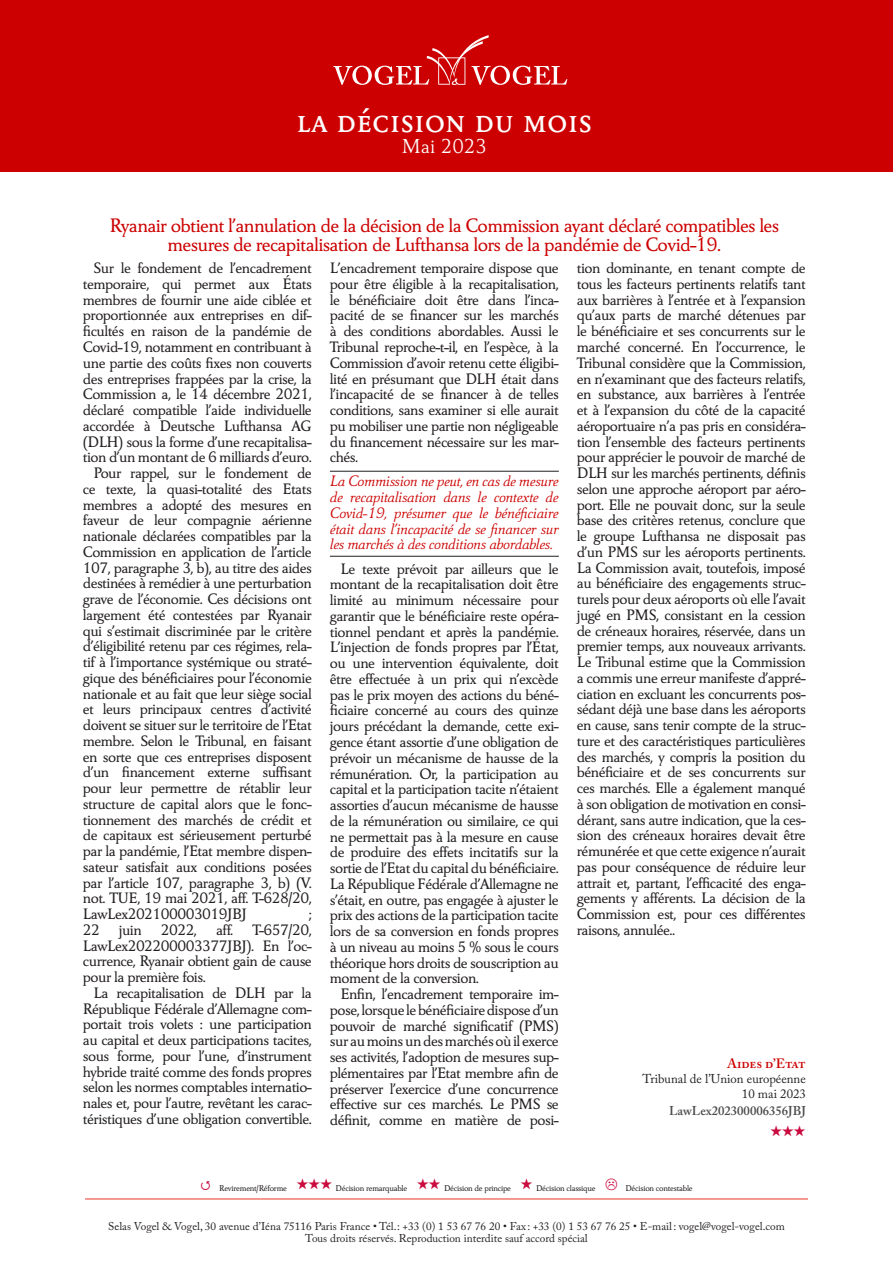
<style>
.page{position:relative;width:893px;height:1263px;background:#fff}
.page>*{position:absolute;margin:0;border:0;box-sizing:border-box;transform-origin:0 0}
.t1{font:500 36px "Carre Noir Std";color:#fff}
.t2{font:300 21px "Carre Noir Std";color:#fff}
.Titre_1{font:500 20.25px/19.5px "Carre Noir Std";letter-spacing:-.035em;color:#c00;text-align:center}
.Courant_Lettre{font:500 15.75px/15.8px "Carre Noir Std";letter-spacing:-.035em;color:#231f20;text-align:justify}
.Courant_Lettre_rouge{font:italic 300 15.75px/15.8px "Carre Noir Std";letter-spacing:-.035em;color:#c00;text-align:justify}
.Encadré_nº_LawLex{font:15px "Zapf Dingbats ITC";color:#ca0a3e}
.Encadré_Titre{font:600 13.5px "Adobe Caslon Pro";color:#c00}
.Encadré{font:12.75px "Adobe Caslon Pro";color:#231f20}
.Encadré_nº_LawLex-2{font:600 12.75px "Adobe Caslon Pro";color:#4b4c4d}
.Pied_de_page_Mention{font:11.25px/12px "Adobe Caslon Pro";color:#231f20;text-align:center}
.t3{font:500 8.7px "Carre Noir Std";letter-spacing:-.03em;color:#231f20}
</style>
<div class="page">
<div style="left:0;top:0;width:893px;height:172px;background:#c00"></div>
<svg style="left:333px;top:35px;width:234px;height:50px"></svg>
<hr style="left:85px;top:1198px;width:723px;height:1px;background:#e73527">
<hr style="left:330px;top:471px;width:229px;height:1px;background:#231f20">
<hr style="left:330px;top:556px;width:229px;height:1px;background:#231f20">
<h1 class="t1" style="left:297px;top:100px;width:297px">la décision du mois</h1>
<h2 class="t2" style="left:402px;top:134px;width:87px">Mai 2023</h2>
<p class="Titre_1" style="left:109px;top:216px;width:671px">Ryanair obtient l’annulation de la décision de la Commission ayant déclaré compatibles les mesures de recapitalisation de Lufthansa lors de la pandémie de Covid-19.</p>
<p class="Courant_Lettre" style="left:83px;top:260px;width:230px;text-indent:11px">Sur le fondement de l’encadrement temporaire, qui permet aux États membres de fournir une aide ciblée et proportionnée aux entreprises en dif&shy;ficultés en raison de la pandémie de Covid-19, notamment en contribuant à une partie des coûts fixes non couverts des entreprises frappées par la crise, la Commission a, le 14 décembre 2021, déclaré compatible l’aide individuelle accordée à Deutsche Lufthansa AG (DLH) sous la forme d’une recapitalisa&shy;tion d’un montant de 6 milliards d’euro.</p>
<p class="Courant_Lettre" style="left:83px;top:465px;width:230px;text-indent:11px">Pour rappel, sur le fondement de ce texte, la quasi-totalité des Etats membres a adopté des mesures en faveur de leur compagnie aérienne nationale déclarées compatibles par la Commission en application de l’article 107, paragraphe 3, b), au titre des aides destinées à remédier à une perturbation grave de l’économie. Ces décisions ont largement été contestées par Ryanair qui s’estimait discriminée par le critère d’éligibilité retenu par ces régimes, rela&shy;tif à l’importance systémique ou straté&shy;gique des bénéficiaires pour l’économie nationale et au fait que leur siège social et leurs principaux centres d’activité doivent se situer sur le territoire de l’Etat membre. Selon le Tribunal, en faisant en sorte que ces entreprises disposent d’un financement externe suffisant pour leur permettre de rétablir leur structure de capital alors que le fonc&shy;tionnement des marchés de crédit et de capitaux est sérieusement perturbé par la pandémie, l’Etat membre dispen&shy;sateur satisfait aux conditions posées par l’article 107, paragraphe 3, b) (V. not. TUE, 19 mai 2021, aff. T-628/20, LawLex202100003019JBJ</p>
<p class="Courant_Lettre" style="left:330px;top:260px;width:230px">L’encadrement temporaire dispose que pour être éligible à la recapitalisation, le bénéficiaire doit être dans l’inca&shy;pacité de se financer sur les marchés à des conditions abordables. Aussi le Tribunal reproche-t-il, en l’espèce, à la Commission d’avoir retenu cette éligibi&shy;lité en présumant que DLH était dans l’incapacité de se financer à de telles conditions, sans examiner si elle aurait pu mobiliser une partie non négligeable du financement nécessaire sur les mar&shy;chés.</p>
<p class="Courant_Lettre_rouge" style="left:330px;top:474px;width:230px">La Commission ne peut, en cas de mesure de recapitalisation dans le contexte de Covid-19, présumer que le bénéficiaire était dans l’incapacité de se financer sur les marchés à des conditions abordables.</p>
<p class="Courant_Lettre" style="left:330px;top:561px;width:230px;text-indent:11px">Le texte prévoit par ailleurs que le montant de la recapitalisation doit être limité au minimum nécessaire pour garantir que le bénéficiaire reste opéra&shy;tionnel pendant et après la pandémie.<br>L’injection de fonds propres par l’État, ou une intervention équivalente, doit être effectuée à un prix qui n’excède pas le prix moyen des actions du béné&shy;ficiaire concerné au cours des quinze jours précédant la demande, cette exi&shy;gence étant assortie d’une obligation de prévoir un mécanisme de hausse de la rémunération. Or, la participation au capital et la participation tacite n’étaient assorties d’aucun mécanisme de hausse de la rémunération ou similaire, ce qui ne permettait pas à la mesure en cause de produire des effets incitatifs sur la sortie de l’Etat du capital du bénéficiaire.<br>La République Fédérale d’Allemagne ne s’était, en outre, pas engagée à ajuster le prix des actions de la participation tacite lors de sa conversion en fonds propres à un niveau au moins 5 % sous le cours théorique hors droits de souscription au moment de la conversion.</p>
<p class="Courant_Lettre" style="left:330px;top:986px;width:230px;text-indent:11px">Enfin, l’encadrement temporaire im&shy;pose, lorsque le bénéficiaire dispose d’un pouvoir de marché significatif (PMS) sur au moins un des marchés où il exerce ses activités, l’adoption de mesures sup&shy;plémentaires par l’Etat membre afin de préserver l’exercice d’une concurrence effective sur ces marchés. Le PMS se définit, comme en matière de posi-</p>
<p class="Courant_Lettre" style="left:577px;top:260px;width:230px">tion dominante, en tenant compte de tous les facteurs pertinents relatifs tant aux barrières à l’entrée et à l’expansion qu’aux parts de marché détenues par le bénéficiaire et ses concurrents sur le marché concerné. En l’occurrence, le Tribunal considère que la Commission, en n’examinant que des facteurs relatifs, en substance, aux barrières à l’entrée et à l’expansion du côté de la capacité aéroportuaire n’a pas pris en considéra&shy;tion l’ensemble des facteurs pertinents pour apprécier le pouvoir de marché de DLH sur les marchés pertinents, définis selon une approche aéroport par aéro&shy;port. Elle ne pouvait donc, sur la seule base des critères retenus, conclure que le groupe Lufthansa ne disposait pas d’un PMS sur les aéroports pertinents.<br>La Commission avait, toutefois, imposé au bénéficiaire des engagements struc&shy;turels pour deux aéroports où elle l’avait jugé en PMS, consistant en la cession de créneaux horaires, réservée, dans un premier temps, aux nouveaux arrivants.<br>Le Tribunal estime que la Commission a commis une erreur manifeste d’appré&shy;ciation en excluant les concurrents pos&shy;sédant déjà une base dans les aéroports en cause, sans tenir compte de la struc&shy;ture et des caractéristiques particulières des marchés, y compris la position du bénéficiaire et de ses concurrents sur ces marchés. Elle a également manqué à son obligation de motivation en consi&shy;dérant, sans autre indication, que la ces&shy;sion des créneaux horaires devait être rémunérée et que cette exigence n’aurait pas pour conséquence de réduire leur attrait et, partant, l’efficacité des enga&shy;gements y afférents. La décision de la Commission est, pour ces différentes raisons, annulée..</p>
<p class="Courant_Lettre" style="left:83px;top:906px;width:230px;text-indent:226px">; 22 juin 2022, aff. T-657/20, LawLex202200003377JBJ). En l’oc&shy;currence, Ryanair obtient gain de cause pour la première fois.</p>
<p class="Courant_Lettre" style="left:83px;top:985px;width:230px;text-indent:11px">La recapitalisation de DLH par la République Fédérale d’Allemagne com&shy;portait trois volets : une participation au capital et deux participations tacites, sous forme, pour l’une, d’instrument hybride traité comme des fonds propres selon les normes comptables internatio&shy;nales et, pour l’autre, revêtant les carac&shy;téristiques d’une obligation convertible.</p>
<p class="Encadré_Titre" style="left:727px;top:1055px;width:80px">Aides d’Etat</p>
<p class="Encadré" style="left:642px;top:1071px;width:165px">Tribunal de l’Union européenne</p>
<p class="Encadré" style="left:742px;top:1086px;width:65px">10 mai 2023</p>
<p class="Encadré_nº_LawLex-2" style="left:669px;top:1103px;width:138px">LawLex202300006356JBJ</p>
<p class="Encadré_nº_LawLex" style="left:770px;top:1123px;width:37px">★★★</p>
<p class="t3" style="left:219px;top:1183px;width:378px">Revirement/Réforme <sup>★★★</sup> Décision remarquable <sup>★★</sup> Décision de principe <sup>★</sup> Décision classique</p>
<p class="t3" style="left:625px;top:1183px;width:69px">Décision contestable</p>
<p class="Pied_de_page_Mention" style="left:108px;top:1220px;width:678px">Selas Vogel &amp; Vogel, 30 avenue d’Iéna 75116 Paris France • Tél.: +33 (0) 1 53 67 76 20 • Fax : +33 (0) 1 53 67 76 25 • E-mail: vogel@vogel-vogel.com<br>Tous droits réservés. Reproduction interdite sauf accord spécial</p>
</div>
